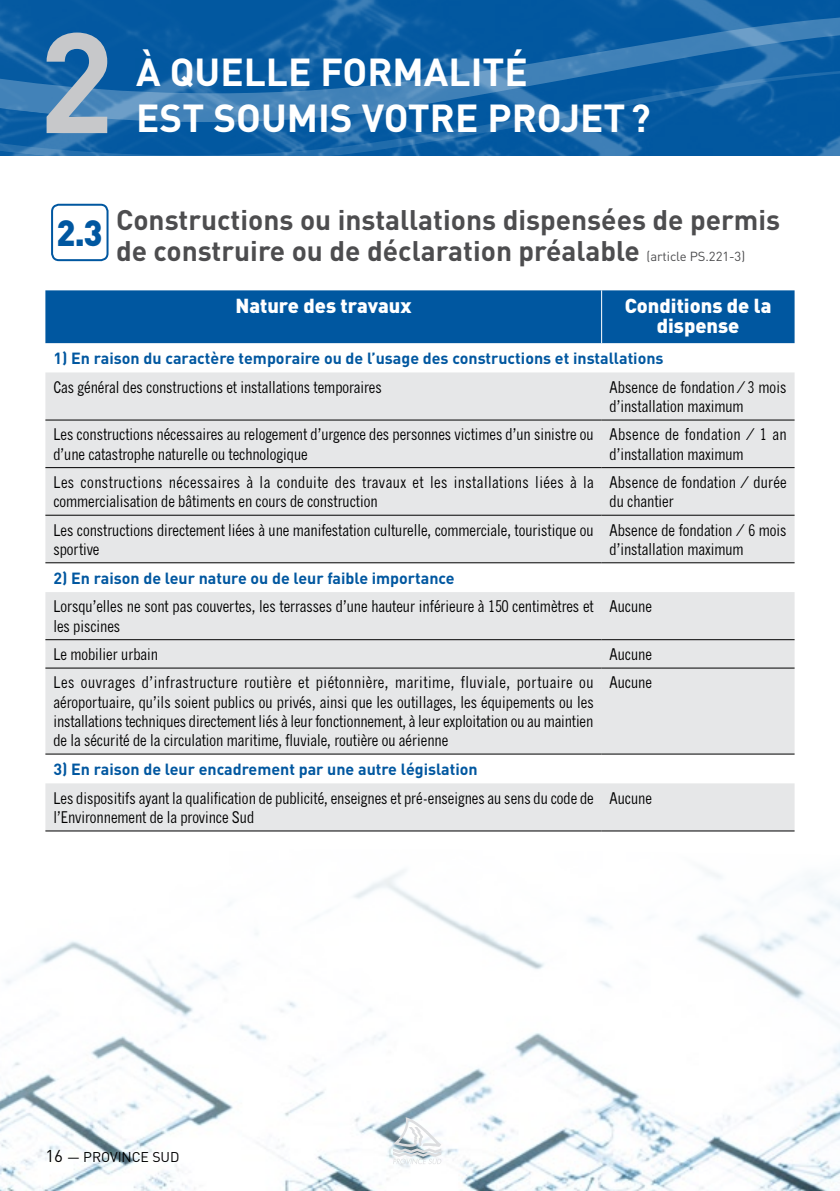
<style>
.page{position:relative;width:840px;height:1191px;background:#fff}
.page>*{position:absolute;margin:0;border:0;box-sizing:border-box;transform-origin:0 0}
.t1{font:700 140px "DIN";color:#c7c8ca}
.t2{font:700 38.6px "DIN";color:#fff}
.t3{font:900 36px "DIN";color:#0057a0;scale:.95 1}
.t4{font:700 28px/31.6px "DIN";color:#4d4d4f}
.t5{font:900 20px/20px "DIN";color:#fff;text-align:center}
.t6{font:condensed 16px/19.2px "News Gothic";color:#000}
.t7{font:700 16px "DIN";color:#0057a0}
.t8{font:condensed 16px/19.2px "News Gothic";letter-spacing:.025em;color:#000}
.t9{font:14px "DIN";letter-spacing:-.005em;color:#000}
.s1{font-weight:400;font-size:13px}
.s2{font-size:17px}
</style>
<div class="page">
<img style="left:0;top:0;width:839px;height:9px">
<svg style="left:0;top:153px;width:839px;height:3px;background:#1363a6"></svg>
<svg style="left:0;top:9px;width:839px;height:144px;background:#1665a7"></svg>
<img style="left:0;top:870px;width:839px;height:321px">
<svg style="left:393px;top:1117px;width:48px;height:47px"></svg>
<div style="left:45px;top:290px;width:749px;height:53px;background:#0057a0"></div>
<svg style="left:45px;top:372px;width:749px;height:458px;background:#e8e8e9"></svg>
<hr style="left:45px;top:467px;width:556px;height:1px;background:#000">
<hr style="left:601px;top:467px;width:193px;height:1px;background:#000">
<hr style="left:45px;top:420px;width:556px;height:1px;background:#000">
<hr style="left:601px;top:420px;width:193px;height:1px;background:#000">
<hr style="left:45px;top:515px;width:556px;height:1px;background:#000">
<hr style="left:601px;top:515px;width:193px;height:1px;background:#000">
<hr style="left:45px;top:562px;width:556px;height:1px;background:#000">
<hr style="left:601px;top:562px;width:193px;height:1px;background:#000">
<hr style="left:45px;top:639px;width:556px;height:1px;background:#000">
<hr style="left:601px;top:639px;width:193px;height:1px;background:#000">
<hr style="left:45px;top:667px;width:556px;height:1px;background:#000">
<hr style="left:601px;top:667px;width:193px;height:1px;background:#000">
<hr style="left:45px;top:753px;width:556px;height:1px;background:#000">
<hr style="left:601px;top:753px;width:193px;height:1px;background:#000">
<hr style="left:45px;top:830px;width:556px;height:1px;background:#000">
<hr style="left:601px;top:830px;width:193px;height:1px;background:#000">
<hr style="left:601px;top:290px;width:1px;height:53px;background:#fff">
<div style="left:51px;top:204px;width:57px;height:57px;border:2px solid #0057a0;border-radius:7px"></div>
<h1 class="t1" style="left:38px;top:-9px;width:78px">2</h1>
<h2 class="t2" style="left:136px;top:47px;width:82px">À QUELLE</h2>
<h2 class="t2" style="left:320px;top:47px;width:49px">FORM</h2>
<h2 class="t2" style="left:423px;top:47px;width:105px">ALITÉ</h2>
<h2 class="t2" style="left:136px;top:93px;width:123px">EST SOUMI</h2>
<h2 class="t2" style="left:330px;top:93px;width:78px">S VOTRE</h2>
<h2 class="t2" style="left:487px;top:93px;width:24px">PRO</h2>
<h2 class="t2" style="left:560px;top:93px;width:92px">JET ?</h2>
<h3 class="t4" style="left:116px;top:202px;width:665px">Constructions ou installations dispensées de permis de construire ou de déclaration préalable <span class="s1">(article PS.221-3)</span></h3>
<p class="t5" style="left:235px;top:295px;width:178px">Nature des travaux</p>
<p class="t5" style="left:624px;top:295px;width:148px">Conditions de la dispense</p>
<p class="t7" style="left:53px;top:348px;width:611px">1) En raison du caractère temporaire ou de l’usage des constructions et installations</p>
<p class="t6" style="left:53px;top:377px;width:330px">Cas général des constructions et installations temporaires</p>
<p class="t6" style="left:609px;top:377px;width:178px">Absence de fondation / 3 mois d’installation maximum</p>
<p class="t6" style="left:53px;top:425px;width:541px">Les constructions nécessaires au relogement d’urgence des personnes victimes d’un sinistre ou d’une catastrophe naturelle ou technologique</p>
<p class="t6" style="left:609px;top:425px;width:178px">Absence de fondation / 1 an d’installation maximum</p>
<p class="t8" style="left:53px;top:472px;width:541px">Les constructions nécessaires à la conduite des travaux et les installations liées à la commercialisation de bâtiments en cours de construction</p>
<p class="t6" style="left:609px;top:472px;width:178px">Absence de fondation / durée du chantier</p>
<p class="t6" style="left:53px;top:520px;width:541px">Les constructions directement liées à une manifestation culturelle, commerciale, touristique ou sportive</p>
<p class="t6" style="left:609px;top:520px;width:178px">Absence de fondation / 6 mois d’installation maximum</p>
<p class="t7" style="left:53px;top:568px;width:402px">2) En raison de leur nature ou de leur faible importance</p>
<p class="t6" style="left:53px;top:597px;width:541px">Lorsqu’elles ne sont pas couvertes, les terrasses d’une hauteur inférieure à 150 centimètres et les piscines</p>
<p class="t6" style="left:609px;top:597px;width:44px">Aucune</p>
<p class="t6" style="left:53px;top:644px;width:106px">Le mobilier urbain</p>
<p class="t6" style="left:609px;top:644px;width:44px">Aucune</p>
<p class="t6" style="left:53px;top:673px;width:541px;text-align:justify">Les ouvrages d’infrastructure routière et piétonnière, maritime, fluviale, portuaire ou aéroportuaire, qu’ils soient publics ou privés, ainsi que les outillages, les équipements ou les installations techniques directement liés à leur fonctionnement, à leur exploitation ou au maintien de la sécurité de la circulation maritime, fluviale, routière ou aérienne</p>
<p class="t6" style="left:609px;top:673px;width:44px">Aucune</p>
<p class="t7" style="left:53px;top:759px;width:425px">3) En raison de leur encadrement par une autre législation</p>
<p class="t6" style="left:53px;top:788px;width:541px">Les dispositifs ayant la qualification de publicité, enseignes et pré-enseignes au sens du code de l’Environnement de la province Sud</p>
<p class="t6" style="left:609px;top:788px;width:44px">Aucune</p>
<h3 class="t3" style="left:56px;top:209px;width:50px">2.3</h3>
<p class="t9" style="left:45px;top:1148px;width:135px"><span class="s2">16</span> — PROVINCE SUD</p>
</div>
